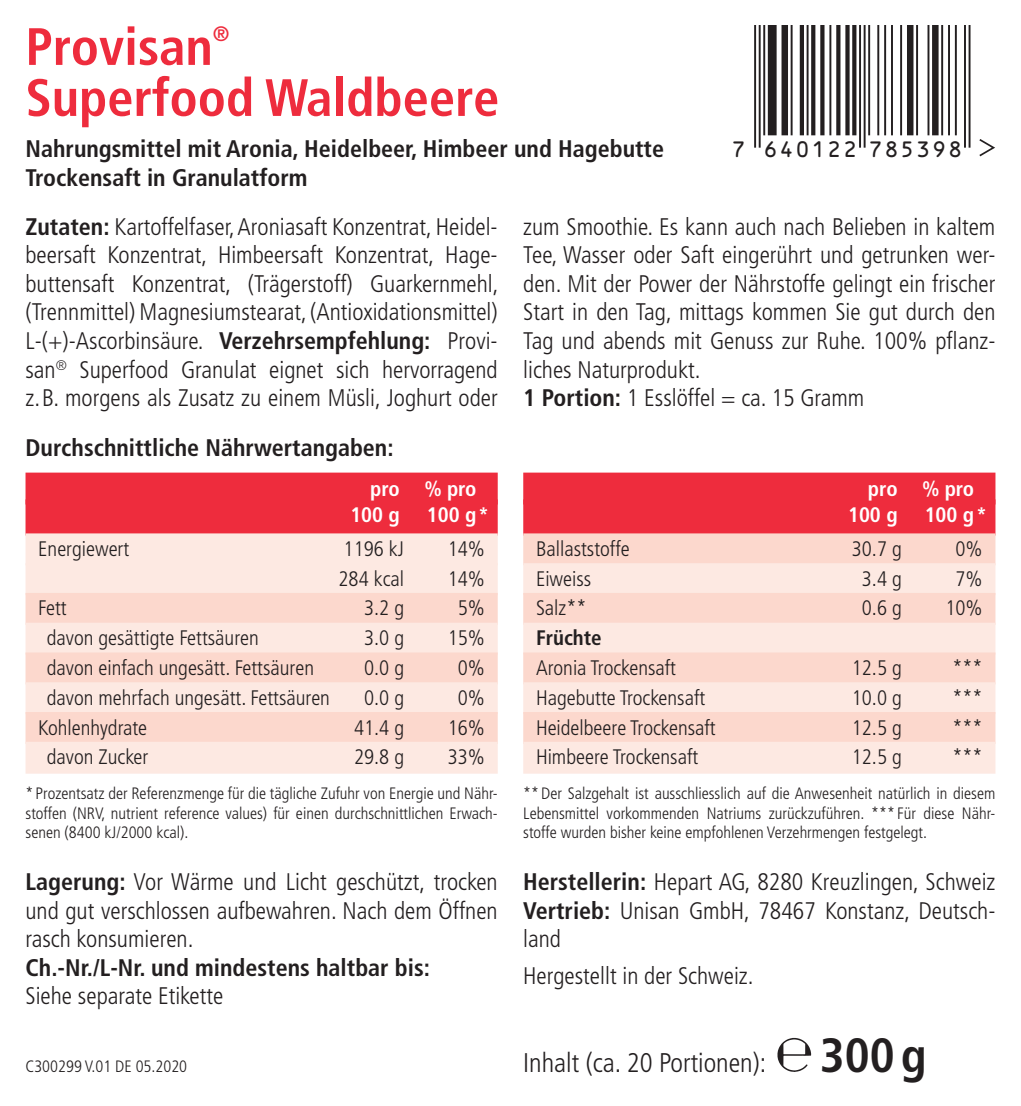
<style>
.page{position:relative;width:1021px;height:1106px;background:#fff}
.page>*{position:absolute;margin:0;border:0;box-sizing:border-box;transform-origin:0 0}
.t1{font:700 condensed 52.5px "Frutiger";color:#ee2c3d}
.t2{font:300 condensed 27px "Frutiger";color:#231f20}
.t3{font:300 condensed 24px/28.5px "Frutiger";color:#231f20;text-align:justify}
.t4{font:700 condensed 24px/28.5px "Frutiger";color:#231f20}
.t5{font:300 condensed 21px "Frutiger";color:#231f20}
.t6{font:700 condensed 21px/25.5px "Frutiger";color:#fff}
.t7{font:700 condensed 21px "Frutiger";color:#231f20}
.t8{font:700 condensed 21px "Frutiger";color:#ee2c3d}
.t9{font:20.4px "OCRB";letter-spacing:.055em;color:#231f20}
.t10{font:300 condensed 16.5px/19.5px "Frutiger";color:#231f20;text-align:justify}
.s1{font-weight:700}
.s2{font-weight:700;font-size:48px}
</style>
<div class="page">
<hr style="left:754px;top:26px;width:2px;height:122px;background:#231f20">
<hr style="left:758px;top:26px;width:2px;height:122px;background:#231f20">
<hr style="left:763px;top:26px;width:2px;height:109px;background:#231f20">
<div style="left:767px;top:26px;width:9px;height:109px;background:#231f20"></div>
<div style="left:781px;top:26px;width:7px;height:109px;background:#231f20"></div>
<hr style="left:790px;top:26px;width:2px;height:109px;background:#231f20">
<div style="left:799px;top:26px;width:5px;height:109px;background:#231f20"></div>
<hr style="left:806px;top:26px;width:2px;height:109px;background:#231f20">
<svg style="left:811px;top:26px;width:4px;height:109px"></svg>
<svg style="left:820px;top:26px;width:4px;height:109px"></svg>
<hr style="left:829px;top:26px;width:2px;height:109px;background:#231f20">
<svg style="left:836px;top:26px;width:4px;height:109px"></svg>
<svg style="left:845px;top:26px;width:4px;height:109px"></svg>
<svg style="left:852px;top:26px;width:4px;height:109px"></svg>
<hr style="left:859px;top:26px;width:2px;height:122px;background:#231f20">
<hr style="left:863px;top:26px;width:2px;height:122px;background:#231f20">
<hr style="left:868px;top:26px;width:2px;height:109px;background:#231f20">
<hr style="left:877px;top:26px;width:2px;height:109px;background:#231f20">
<hr style="left:884px;top:26px;width:2px;height:109px;background:#231f20">
<hr style="left:891px;top:26px;width:2px;height:109px;background:#231f20">
<hr style="left:900px;top:26px;width:2px;height:109px;background:#231f20">
<div style="left:907px;top:26px;width:6px;height:109px;background:#231f20"></div>
<hr style="left:916px;top:26px;width:2px;height:109px;background:#231f20">
<hr style="left:927px;top:26px;width:2px;height:109px;background:#231f20">
<div style="left:932px;top:26px;width:6px;height:109px;background:#231f20"></div>
<hr style="left:941px;top:26px;width:2px;height:109px;background:#231f20">
<hr style="left:948px;top:26px;width:2px;height:109px;background:#231f20">
<hr style="left:954px;top:26px;width:2px;height:109px;background:#231f20">
<hr style="left:964px;top:26px;width:1px;height:122px;background:#231f20">
<hr style="left:968px;top:26px;width:2px;height:122px;background:#231f20">
<svg style="left:979px;top:139px;width:16px;height:18px"></svg>
<div style="left:26px;top:472px;width:471px;height:32px;background:#ee2c3d"></div>
<div style="left:26px;top:499px;width:471px;height:36px;background:#ee2c3d"></div>
<div style="left:26px;top:533px;width:471px;height:32px;background:#fde9e2"></div>
<div style="left:26px;top:563px;width:471px;height:32px;background:#fde9e2"></div>
<div style="left:26px;top:593px;width:471px;height:32px;background:#fcd8cd"></div>
<div style="left:26px;top:622px;width:471px;height:32px;background:#fde9e2"></div>
<div style="left:26px;top:652px;width:471px;height:32px;background:#fcd8cd"></div>
<div style="left:26px;top:682px;width:471px;height:32px;background:#fde9e2"></div>
<div style="left:26px;top:712px;width:471px;height:32px;background:#fcd8cd"></div>
<div style="left:26px;top:741px;width:471px;height:32px;background:#fde9e2"></div>
<svg style="left:777px;top:1037px;width:34px;height:34px"></svg>
<div style="left:523px;top:472px;width:472px;height:32px;background:#ee2c3d"></div>
<div style="left:523px;top:499px;width:472px;height:36px;background:#ee2c3d"></div>
<div style="left:523px;top:533px;width:472px;height:32px;background:#fcd8cd"></div>
<div style="left:523px;top:563px;width:472px;height:32px;background:#fde9e2"></div>
<div style="left:523px;top:593px;width:472px;height:32px;background:#fcd8cd"></div>
<div style="left:523px;top:622px;width:472px;height:32px;background:#fde9e2"></div>
<div style="left:523px;top:652px;width:472px;height:32px;background:#fcd8cd"></div>
<div style="left:523px;top:682px;width:472px;height:32px;background:#fde9e2"></div>
<div style="left:523px;top:712px;width:472px;height:32px;background:#fcd8cd"></div>
<div style="left:523px;top:741px;width:472px;height:32px;background:#fde9e2"></div>
<h1 class="t1" style="left:26px;top:25px;width:189px">Provisan</h1>
<p class="t8" style="left:213px;top:25px;width:18px">®</p>
<h1 class="t1" style="left:26px;top:76px;width:475px">Superfood Waldbeere</h1>
<p class="t4" style="left:26px;top:137px;width:640px">Nahrungsmittel mit Aronia, Heidelbeer, Himbeer und Hagebutte<br>Trockensaft in Granulatform</p>
<p class="t9" style="left:731px;top:138px;width:233px">7 640122 785398</p>
<p class="t3" style="left:26px;top:214px;width:474px"><span class="s1">Zutaten:</span> Kartoffelfaser, Aroniasaft Konzentrat, Heidel&shy;beersaft Konzentrat, Himbeersaft Konzentrat, Hage&shy;buttensaft Konzentrat, (Trägerstoff) Guarkernmehl, (Trennmittel) Magnesiumstearat, (Antioxidationsmittel)<br>L-(+)-Ascorbinsäure. <span class="s1">Verzehrsempfeh lung:</span> Provi&shy;san<sup>®</sup> Super food Granulat eignet sich hervor ragend z. B. morgens als Zusatz zu einem Müsli, Joghurt oder</p>
<p class="t4" style="left:26px;top:435px;width:369px">Durchschnittliche Nährwertangaben:</p>
<p class="t6" style="left:350px;top:478px;width:128px;text-indent:20px">pro % pro<br>100 g</p>
<p class="t6" style="left:427px;top:503px;width:64px">100 g *</p>
<p class="t5" style="left:38px;top:540px;width:93px">Energiewert</p>
<p class="t5" style="left:343px;top:540px;width:62px">1196 kJ</p>
<p class="t5" style="left:447px;top:540px;width:39px">14%</p>
<p class="t5" style="left:338px;top:569px;width:67px">284 kcal</p>
<p class="t5" style="left:447px;top:569px;width:39px">14%</p>
<p class="t5" style="left:38px;top:599px;width:30px">Fett</p>
<p class="t5" style="left:364px;top:599px;width:41px">3.2 g</p>
<p class="t5" style="left:458px;top:599px;width:29px">5%</p>
<p class="t5" style="left:47px;top:629px;width:213px">davon gesättigte Fettsäuren</p>
<p class="t5" style="left:364px;top:629px;width:41px">3.0 g</p>
<p class="t5" style="left:447px;top:629px;width:39px">15%</p>
<p class="t5" style="left:47px;top:659px;width:269px">davon einfach ungesätt. Fettsäuren</p>
<p class="t5" style="left:364px;top:659px;width:41px">0.0 g</p>
<p class="t5" style="left:458px;top:659px;width:29px">0%</p>
<p class="t5" style="left:47px;top:688px;width:285px">davon mehrfach ungesätt. Fettsäuren</p>
<p class="t5" style="left:364px;top:688px;width:41px">0.0 g</p>
<p class="t5" style="left:458px;top:688px;width:29px">0%</p>
<p class="t5" style="left:38px;top:718px;width:110px">Kohlenhydrate</p>
<p class="t5" style="left:354px;top:718px;width:52px">41.4 g</p>
<p class="t5" style="left:447px;top:718px;width:39px">16%</p>
<p class="t5" style="left:47px;top:748px;width:103px">davon Zucker</p>
<p class="t5" style="left:354px;top:748px;width:52px">29.8 g</p>
<p class="t5" style="left:447px;top:748px;width:39px">33%</p>
<p class="t10" style="left:26px;top:785px;width:473px">* Prozentsatz der Referenzmenge für die tägliche Zufuhr von Energie und Nähr&shy;stoffen (NRV, nutrient reference values) für einen durchschnittlichen Erwach&shy;senen (8400 kJ/2000 kcal).</p>
<p class="t3" style="left:26px;top:869px;width:473px"><span class="s1">Lagerung:</span> Vor Wärme und Licht geschützt, trocken und gut verschlossen aufbewahren. Nach dem Öffnen rasch konsumieren.</p>
<p class="t4" style="left:26px;top:954px;width:406px">Ch.-Nr./L-Nr. und mindestens haltbar bis:</p>
<p class="t3" style="left:26px;top:983px;width:199px">Siehe separate Etikette</p>
<p class="t10" style="left:26px;top:1057px;width:163px">C300299 V.01 DE 05.2020</p>
<p class="t3" style="left:523px;top:214px;width:473px;text-align:left">zum Smoothie. Es kann auch nach Belieben in kaltem Tee, Wasser oder Saft eingerührt und getrunken wer&shy;den. Mit der Power der Nährstoffe gelingt ein frischer Start in den Tag, mittags kommen Sie gut durch den Tag und abends mit Genuss zur Ruhe. 100% pflanz&shy;liches Naturprodukt.<br><span class="s1">1 Portion:</span> 1 Esslöffel = ca. 15 Gramm</p>
<p class="t6" style="left:848px;top:478px;width:128px;text-indent:20px">pro % pro<br>100 g</p>
<p class="t6" style="left:924px;top:503px;width:64px">100 g *</p>
<p class="t5" style="left:536px;top:540px;width:95px">Ballaststoffe</p>
<p class="t5" style="left:851px;top:540px;width:52px">30.7 g</p>
<p class="t5" style="left:955px;top:540px;width:29px">0%</p>
<p class="t5" style="left:536px;top:569px;width:57px">Eiweiss</p>
<p class="t5" style="left:861px;top:569px;width:41px">3.4 g</p>
<p class="t5" style="left:955px;top:569px;width:29px">7%</p>
<p class="t5" style="left:536px;top:599px;width:52px">Salz**</p>
<p class="t5" style="left:861px;top:599px;width:41px">0.6 g</p>
<p class="t5" style="left:945px;top:599px;width:39px">10%</p>
<p class="t7" style="left:536px;top:629px;width:67px">Früchte</p>
<p class="t5" style="left:536px;top:659px;width:142px">Aronia Trockensaft</p>
<p class="t5" style="left:851px;top:659px;width:52px">12.5 g</p>
<p class="t5" style="left:952px;top:659px;width:32px">***</p>
<p class="t5" style="left:536px;top:688px;width:171px">Hagebutte Trockensaft</p>
<p class="t5" style="left:851px;top:688px;width:52px">10.0 g</p>
<p class="t5" style="left:952px;top:688px;width:32px">***</p>
<p class="t5" style="left:536px;top:718px;width:181px">Heidelbeere Trockensaft</p>
<p class="t5" style="left:851px;top:718px;width:52px">12.5 g</p>
<p class="t5" style="left:952px;top:718px;width:32px">***</p>
<p class="t5" style="left:536px;top:748px;width:164px">Himbeere Trockensaft</p>
<p class="t5" style="left:851px;top:748px;width:52px">12.5 g</p>
<p class="t5" style="left:952px;top:748px;width:32px">***</p>
<p class="t10" style="left:523px;top:785px;width:473px">** Der Salzgehalt ist ausschliesslich auf die Anwesenheit natürlich in diesem Lebensmittel vorkommenden Natriums zurückzuführen. *** Für diese Nähr&shy;stoffe wurden bisher keine empfohlenen Verzehr mengen festgelegt.</p>
<p class="t3" style="left:523px;top:869px;width:473px"><span class="s1">Herstellerin:</span> Hepart AG, 8280 Kreuzlingen, Schweiz <span class="s1">Vertrieb:</span> Unisan GmbH, 78467 Konstanz, Deutsch&shy;land</p>
<p class="t3" style="left:523px;top:963px;width:232px">Hergestellt in der Schweiz.</p>
<p class="t2" style="left:523px;top:1051px;width:405px">Inhalt (ca. 20 Portionen): <span class="s2">300 g</span></p>
</div>
